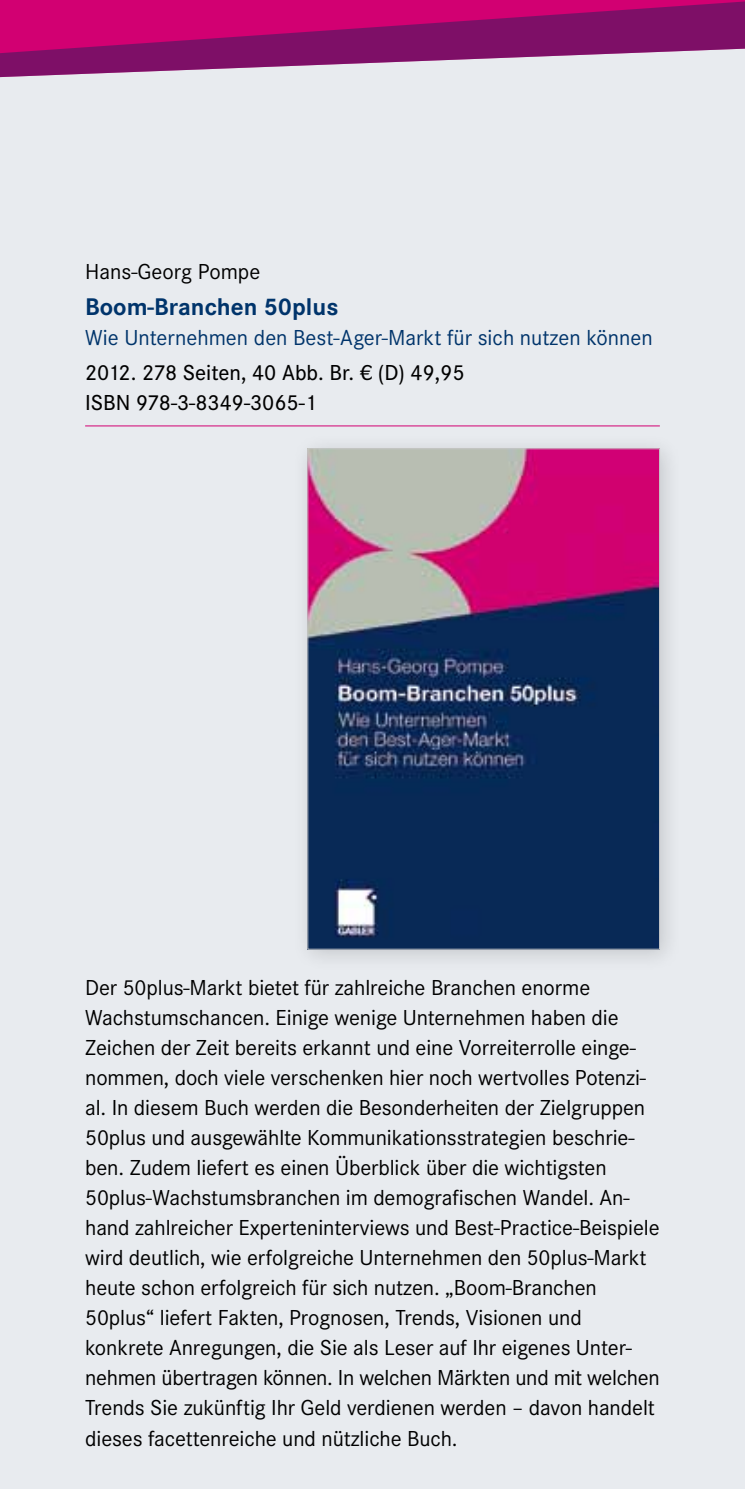
<style>
.page{position:relative;width:745px;height:1489px;background:#fff}
.page>*{position:absolute;margin:0;border:0;box-sizing:border-box;transform-origin:0 0}
.t1{font:700 25px "Corporate S";color:#00346b}
.t2{font:22.5px/30px "Corporate S";letter-spacing:-.005em;color:#000}
.t3{font:500 22.5px/30px "Corporate S";color:#000}
.t4{font:22.5px "Corporate S";color:#00346b}
</style>
<div class="page">
<div style="left:0;top:0;width:744px;height:1488px;background:#e8ebef"></div>
<svg style="left:0;top:0;width:744px;height:78px"></svg>
<hr style="left:85px;top:425px;width:574px;height:1px;background:#d20072">
<div style="left:291px;top:432px;width:391px;height:539px;background:#000;opacity:.15"></div>
<img style="left:309px;top:450px;width:348px;height:497px">
<p class="t2" style="left:85px;top:257px;width:176px">Hans-Georg Pompe</p>
<p class="t1" style="left:85px;top:292px;width:255px">Boom-Branchen 50plus</p>
<p class="t4" style="left:85px;top:324px;width:568px">Wie Unternehmen den Best-Ager-Markt für sich nutzen können</p>
<p class="t3" style="left:85px;top:357px;width:381px">2012. 278 Seiten, 40 Abb. Br. € (D) 49,95<br>ISBN 978-3-8349-3065-1</p>
<p class="t2" style="left:85px;top:973px;width:576px">Der 50plus-Markt bietet für zahlreiche Branchen enorme Wachstumschancen. Einige wenige Unternehmen haben die Zeichen der Zeit bereits erkannt und eine Vorreiterrolle einge&shy;nommen, doch viele verschenken hier noch wertvolles Potenzi&shy;al. In diesem Buch werden die Besonderheiten der Zielgruppen 50plus und ausgewählte Kommunikationsstrategien beschrie&shy;ben. Zudem liefert es einen Überblick über die wichtigsten 50plus-Wachstumsbranchen im demografischen Wandel. An&shy;hand zahlreicher Experteninterviews und Best-Practice-Beispiele wird deutlich, wie erfolgreiche Unternehmen den 50plus-Markt heute schon erfolgreich für sich nutzen. „Boom-Branchen 50plus“ liefert Fakten, Prognosen, Trends, Visionen und konkrete Anregungen, die Sie als Leser auf Ihr eigenes Unter&shy;nehmen übertragen können. In welchen Märkten und mit welchen Trends Sie zukünftig Ihr Geld verdienen werden – davon handelt dieses facettenreiche und nützliche Buch.</p>
</div>
